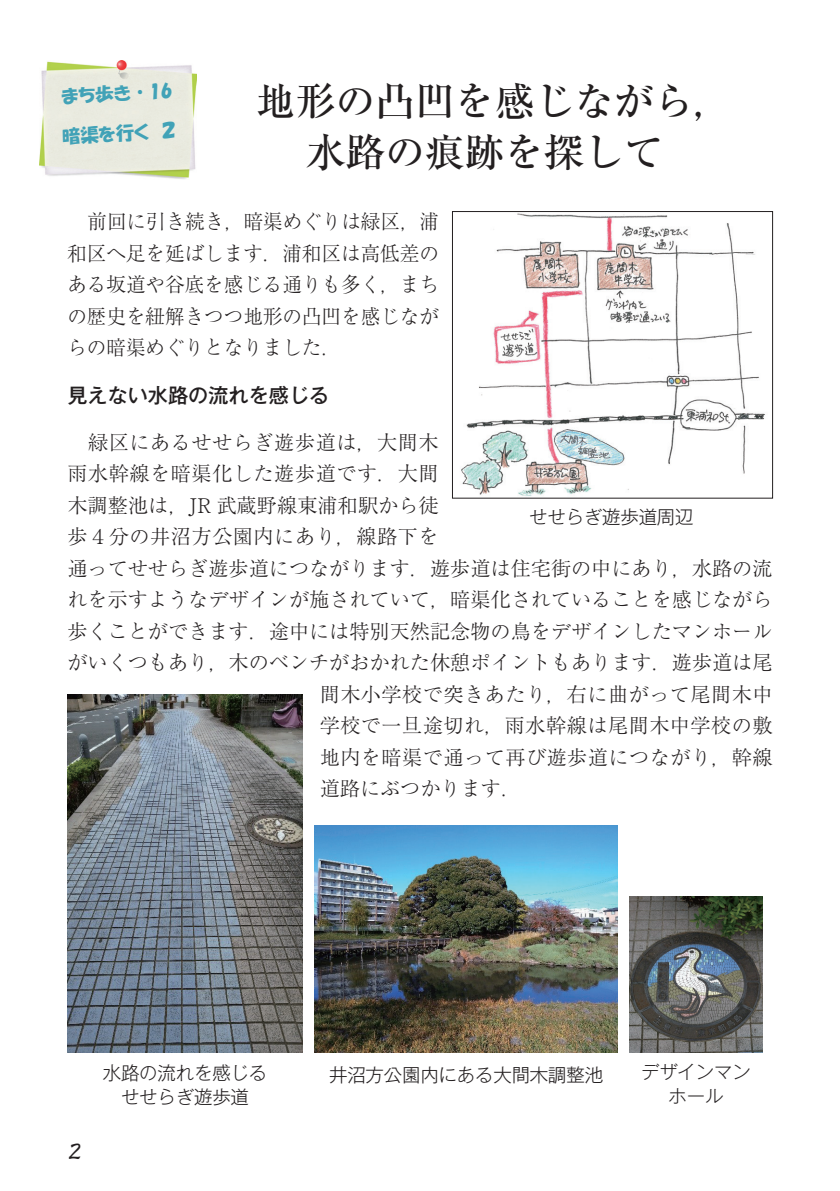
<style>
.page{position:relative;width:840px;height:1191px;background:#fff}
.page>*{position:absolute;margin:0;border:0;box-sizing:border-box;transform-origin:0 0}
.t1{font:500 39.6px/51px "Ryumin Pro";color:#231f20;text-align:center}
.t2{font:500 22.6px "Ro Hagoromo Std";color:#231f20}
.t3{font:300 20.2px/31.4px "Ryumin Pro";color:#231f20;text-align:justify}
.t4{font:300 20.2px "Ryumin Pro";letter-spacing:.025em;color:#231f20}
.t5{font:500 20.2px "Gothic MB101 Pro";color:#231f20}
.t6{font:300 18.4px/24.2px "Gothic MB101 Pro";letter-spacing:-.01em;color:#231f20;text-align:center}
.t7{font:18.4px/39.6px "HGP Soei Kakupoptai";color:#41a2b7}
.s1{font-size:17.8px}
</style>
<div class="page">
<img style="left:39px;top:60px;width:157px;height:119px">
<img style="left:67px;top:695px;width:235px;height:357px">
<img style="left:314px;top:825px;width:303px;height:227px">
<img style="left:629px;top:896px;width:133px;height:156px">
<img style="left:461px;top:213px;width:304px;height:283px">
<div style="left:452px;top:211px;width:320px;height:287px;border:1px solid #231f20"></div>
<p class="t7" style="left:59px;top:76px;width:115px;rotate:-3deg">まち歩き・ <span class="s1">16</span>暗渠を行く　２</p>
<h1 class="t1" style="left:256px;top:73px;width:478px">地形の凸凹を感じながら，水路の痕跡を探して</h1>
<p class="t3" style="left:67px;top:204px;width:373px;text-indent:20px">前回に引き続き，暗渠めぐりは緑区，浦和区へ足を延ばします．浦和区は高低差のある坂道や谷底を感じる通りも多く，まちの歴史を紐解きつつ地形の凸凹を感じながらの暗渠めぐりとなりました．</p>
<p class="t5" style="left:67px;top:378px;width:263px">見えない水路の流れを感じる</p>
<p class="t4" style="left:67px;top:426px;width:372px">　緑区にあるせせらぎ遊歩道は，大間木</p>
<p class="t4" style="left:67px;top:458px;width:372px">雨水幹線を暗渠化した遊歩道です．大間</p>
<p class="t3" style="left:67px;top:488px;width:373px">木調整池は，JR 武蔵野線東浦和駅から徒</p>
<p class="t4" style="left:67px;top:521px;width:372px">歩４分の井沼方公園内にあり，線路下を</p>
<p class="t3" style="left:67px;top:551px;width:706px">通ってせせらぎ遊歩道につながります．遊歩道は住宅街の中にあり，水路の流</p>
<p class="t3" style="left:67px;top:582px;width:706px">れを示すようなデザインが施されていて，暗渠化されていることを感じながら</p>
<p class="t3" style="left:67px;top:614px;width:706px">歩くことができます．途中には特別天然記念物の鳥をデザインしたマンホール</p>
<p class="t3" style="left:67px;top:645px;width:706px">がいくつもあり，木のベンチがおかれた休憩ポイントもあります．遊歩道は尾</p>
<p class="t4" style="left:319px;top:678px;width:454px">間木小学校で突きあたり，右に曲がって尾間木中</p>
<p class="t4" style="left:319px;top:710px;width:454px">学校で一旦途切れ，雨水幹線は尾間木中学校の敷</p>
<p class="t4" style="left:319px;top:741px;width:454px">地内を暗渠で通って再び遊歩道につながり，幹線</p>
<p class="t3" style="left:319px;top:771px;width:203px">道路にぶつかります．</p>
<p class="t6" style="left:529px;top:502px;width:166px">せせらぎ遊歩道周辺</p>
<p class="t2" style="left:67px;top:1133px;width:16px">2</p>
<p class="t6" style="left:103px;top:1058px;width:166px">水路の流れを感じるせせらぎ遊歩道</p>
<p class="t6" style="left:329px;top:1059px;width:275px">井沼方公園内にある大間木調整池</p>
<p class="t6" style="left:640px;top:1057px;width:111px">デザインマンホール</p>
</div>
